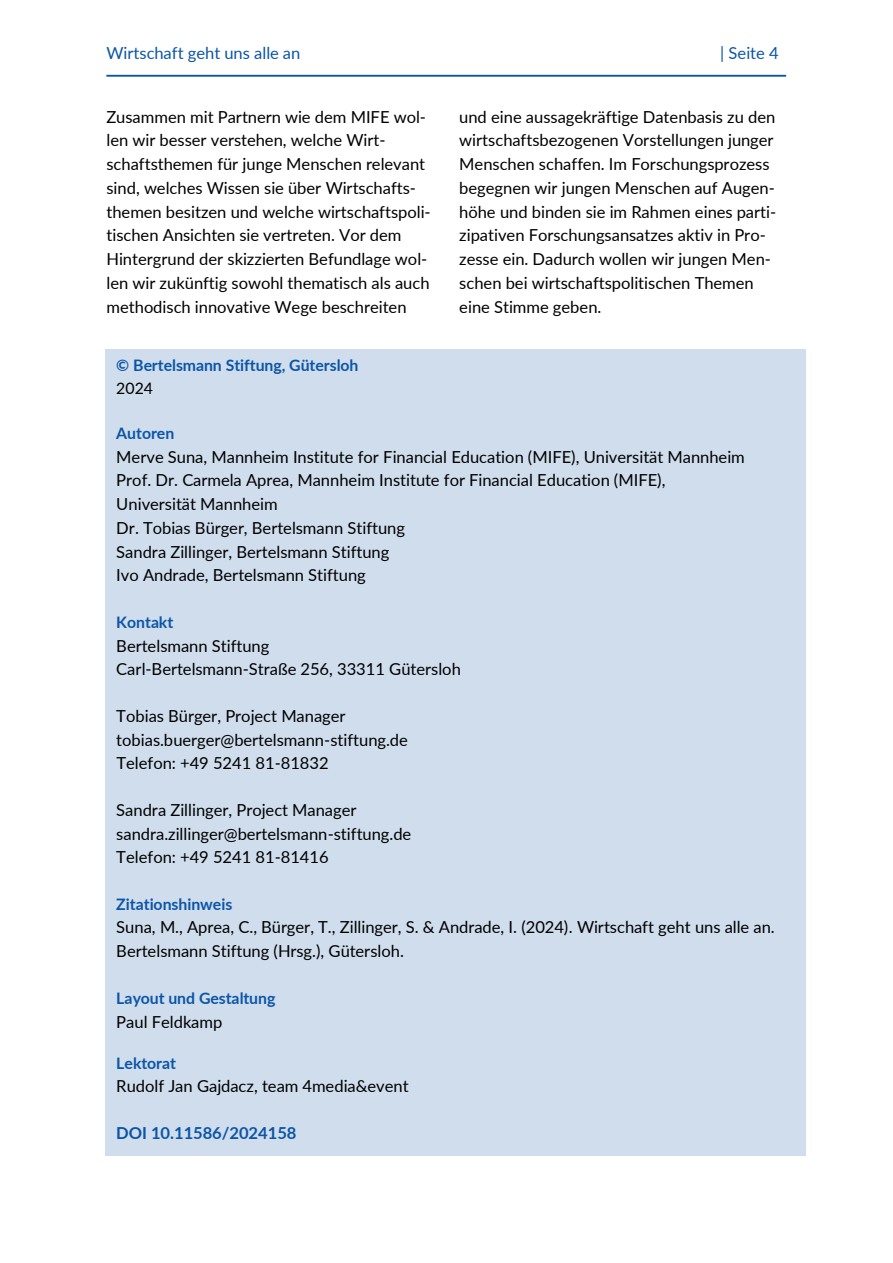
<style>
.page{position:relative;width:893px;height:1263px;background:#fff}
.page>*{position:absolute;margin:0;border:0;box-sizing:border-box;transform-origin:0 0}
.t1{font:16.5px/23.7px "Lato";color:#000}
.t2{font:16.5px "Lato";color:#0c55a6}
.t3{font:700 16.5px "Lato";letter-spacing:-.005em;color:#0c55a6}
.t4{font:700 15.9px "Lato";color:#0c55a6}
.t5{font:15.9px "Lato";color:#000}
</style>
<div class="page">
<hr style="left:106px;top:75px;width:680px;height:2px;background:#0c55a6">
<div style="left:105px;top:350px;width:701px;height:806px;background:#cfdded"></div>
<p class="t2" style="left:106px;top:41px;width:195px">Wirtschaft geht uns alle an</p>
<p class="t2" style="left:720px;top:41px;width:60px">| Seite 4</p>
<p class="t1" style="left:106px;top:104px;width:326px">Zusammen mit Partnern wie dem MIFE wol&shy;len wir besser verstehen, welche Wirt&shy;schaftsthemen für junge Menschen relevant sind, welches Wissen sie über Wirtschafts&shy;themen besitzen und welche wirtschaftspoli&shy;tischen Ansichten sie vertreten. Vor dem Hintergrund der skizzierten Befundlage wol&shy;len wir zukünftig sowohl thematisch als auch methodisch innovative Wege beschreiten</p>
<p class="t1" style="left:459px;top:104px;width:318px">und eine aussagekräftige Datenbasis zu den wirtschaftsbezogenen Vorstellungen junger Menschen schaffen. Im Forschungsprozess begegnen wir jungen Menschen auf Augen&shy;höhe und binden sie im Rahmen eines parti&shy;zipativen Forschungsansatzes aktiv in Pro&shy;zesse ein. Dadurch wollen wir jungen Men&shy;schen bei wirtschaftspolitischen Themen eine Stimme geben.</p>
<p class="t4" style="left:116px;top:354px;width:244px">© Bertelsmann Stiftung, Gütersloh</p>
<p class="t5" style="left:116px;top:377px;width:38px">2024</p>
<p class="t4" style="left:116px;top:422px;width:60px">Autoren</p>
<p class="t1" style="left:116px;top:444px;width:630px">Merve Suna, Mannheim Institute for Financial Education (MIFE), Universität Mannheim Prof. Dr. Carmela Aprea, Mannheim Institute for Financial Education (MIFE), Universität Mannheim<br>Dr. Tobias Bürger, Bertelsmann Stiftung<br>Sandra Zillinger, Bertelsmann Stiftung<br>Ivo Andrade, Bertelsmann Stiftung</p>
<p class="t4" style="left:116px;top:611px;width:59px">Kontakt</p>
<p class="t1" style="left:116px;top:633px;width:346px">Bertelsmann Stiftung<br>Carl-Bertelsmann-Straße 256, 33311 Gütersloh</p>
<p class="t1" style="left:116px;top:703px;width:293px">Tobias Bürger, Project Manager tobias.buerger@bertelsmann-stiftung.de<br>Telefon: +49 5241 81-81832</p>
<p class="t1" style="left:116px;top:797px;width:296px">Sandra Zillinger, Project Manager sandra.zillinger@bertelsmann-stiftung.de<br>Telefon: +49 5241 81-81416</p>
<p class="t4" style="left:116px;top:893px;width:118px">Zitationshinweis</p>
<p class="t1" style="left:116px;top:915px;width:660px">Suna, M., Aprea, C., Bürger, T., Zillinger, S. &amp; Andrade, I. (2024). Wirtschaft geht uns alle an.<br>Bertelsmann Stiftung (Hrsg.), Gütersloh.</p>
<p class="t4" style="left:116px;top:987px;width:161px">Layout und Gestaltung</p>
<p class="t1" style="left:116px;top:1009px;width:108px">Paul Feldkamp</p>
<p class="t4" style="left:116px;top:1051px;width:61px">Lektorat</p>
<p class="t1" style="left:116px;top:1073px;width:294px">Rudolf Jan Gajdacz, team 4media&amp;event</p>
<p class="t3" style="left:116px;top:1121px;width:182px">DOI 10.11586/2024158</p>
</div>
